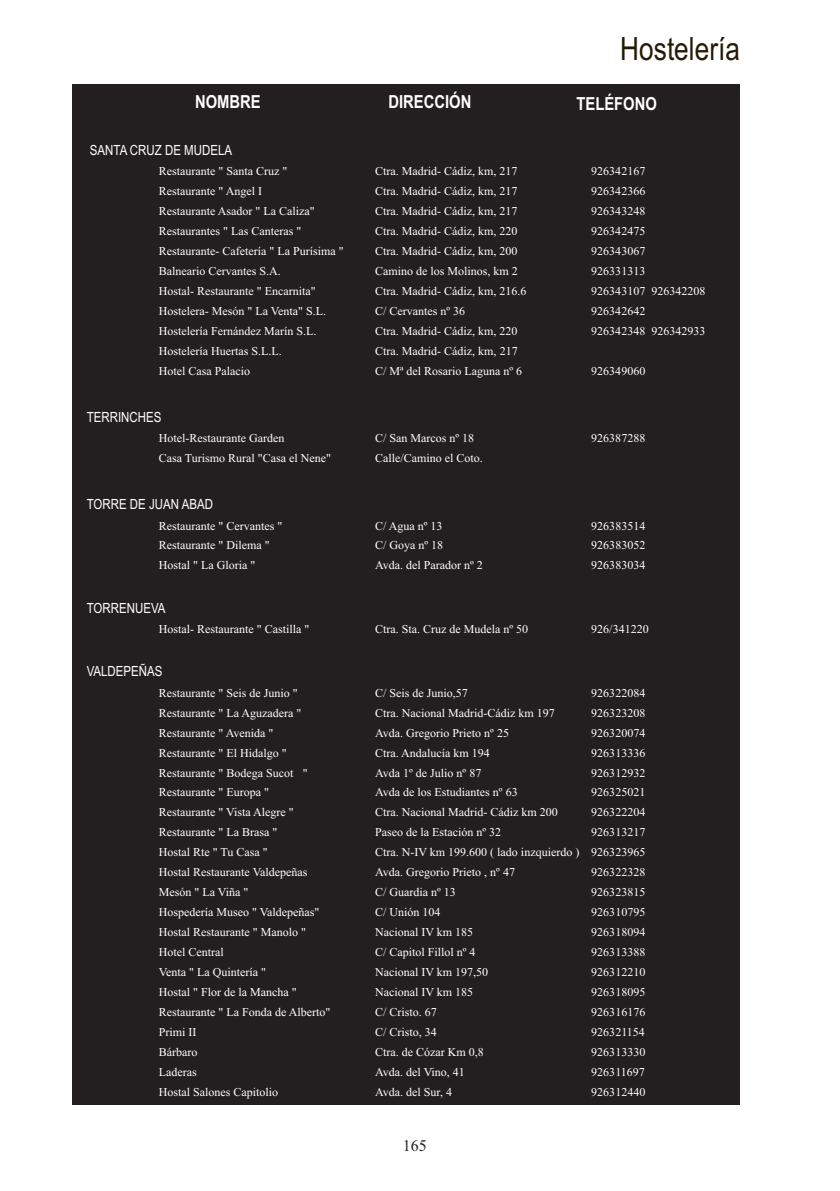
<style>
.page{position:relative;width:840px;height:1191px;background:#fff}
.page>*{position:absolute;margin:0;border:0;box-sizing:border-box;transform-origin:0 0}
.t1{font:32px "Arial Narrow";color:#251a05}
.t2{font:700 18px "Arial Narrow";color:#fff}
.t3{font:16.2px "Times New Roman";color:#231f20}
.t4{font:14px "Arial Narrow";color:#fff}
.t5{font:12px "Times New Roman";color:#fff}
</style>
<div class="page">
<div style="left:73px;top:84px;width:666px;height:1020px;background:#231f20"></div>
<p class="t1" style="left:620px;top:37px;width:121px">Hostelería</p>
<p class="t2" style="left:195px;top:95px;width:67px">NOMBRE</p>
<p class="t2" style="left:388px;top:95px;width:84px">DIRECCIÓN</p>
<p class="t2" style="left:576px;top:97px;width:82px">TELÉFONO</p>
<p class="t4" style="left:90px;top:144px;width:144px">SANTA CRUZ DE MUDELA</p>
<p class="t5" style="left:159px;top:167px;width:130px">Restaurante " Santa Cruz "</p>
<p class="t5" style="left:375px;top:167px;width:144px">Ctra. Madrid- Cádiz, km, 217</p>
<p class="t5" style="left:591px;top:167px;width:55px">926342167</p>
<p class="t5" style="left:159px;top:187px;width:105px">Restaurante " Angel I</p>
<p class="t5" style="left:375px;top:187px;width:144px">Ctra. Madrid- Cádiz, km, 217</p>
<p class="t5" style="left:591px;top:187px;width:55px">926342366</p>
<p class="t5" style="left:159px;top:207px;width:157px">Restaurante Asador " La Caliza"</p>
<p class="t5" style="left:375px;top:207px;width:144px">Ctra. Madrid- Cádiz, km, 217</p>
<p class="t5" style="left:591px;top:207px;width:55px">926343248</p>
<p class="t5" style="left:159px;top:227px;width:144px">Restaurantes " Las Canteras "</p>
<p class="t5" style="left:375px;top:227px;width:144px">Ctra. Madrid- Cádiz, km, 220</p>
<p class="t5" style="left:591px;top:227px;width:55px">926342475</p>
<p class="t5" style="left:159px;top:246px;width:186px">Restaurante- Cafetería " La Purísima "</p>
<p class="t5" style="left:375px;top:246px;width:144px">Ctra. Madrid- Cádiz, km, 200</p>
<p class="t5" style="left:591px;top:246px;width:55px">926343067</p>
<p class="t5" style="left:159px;top:266px;width:123px">Balneario Cervantes S.A.</p>
<p class="t5" style="left:375px;top:266px;width:144px">Camino de los Molinos, km 2</p>
<p class="t5" style="left:591px;top:266px;width:55px">926331313</p>
<p class="t5" style="left:159px;top:286px;width:158px">Hostal- Restaurante " Encarnita"</p>
<p class="t5" style="left:375px;top:286px;width:153px">Ctra. Madrid- Cádiz, km, 216.6</p>
<p class="t5" style="left:591px;top:286px;width:115px">926343107 926342208</p>
<p class="t5" style="left:159px;top:306px;width:169px">Hostelera- Mesón " La Venta" S.L.</p>
<p class="t5" style="left:375px;top:306px;width:92px">C/ Cervantes nº 36</p>
<p class="t5" style="left:591px;top:306px;width:55px">926342642</p>
<p class="t5" style="left:159px;top:326px;width:159px">Hostelería Fernández Marín S.L.</p>
<p class="t5" style="left:375px;top:326px;width:144px">Ctra. Madrid- Cádiz, km, 220</p>
<p class="t5" style="left:591px;top:326px;width:115px">926342348 926342933</p>
<p class="t5" style="left:159px;top:346px;width:124px">Hostelería Huertas S.L.L.</p>
<p class="t5" style="left:375px;top:346px;width:144px">Ctra. Madrid- Cádiz, km, 217</p>
<p class="t5" style="left:159px;top:366px;width:93px">Hotel Casa Palacio</p>
<p class="t5" style="left:375px;top:366px;width:149px">C/ Mª del Rosario Laguna nº 6</p>
<p class="t5" style="left:591px;top:366px;width:55px">926349060</p>
<p class="t4" style="left:87px;top:411px;width:76px">TERRINCHES</p>
<p class="t5" style="left:159px;top:434px;width:127px">Hotel-Restaurante Garden</p>
<p class="t5" style="left:375px;top:434px;width:101px">C/ San Marcos nº 18</p>
<p class="t5" style="left:591px;top:434px;width:55px">926387288</p>
<p class="t5" style="left:159px;top:454px;width:174px">Casa Turismo Rural "Casa el Nene"</p>
<p class="t5" style="left:375px;top:454px;width:109px">Calle/Camino el Coto.</p>
<p class="t4" style="left:87px;top:499px;width:128px">TORRE DE JUAN ABAD</p>
<p class="t5" style="left:159px;top:521px;width:125px">Restaurante " Cervantes "</p>
<p class="t5" style="left:375px;top:521px;width:69px">C/ Agua nº 13</p>
<p class="t5" style="left:591px;top:521px;width:55px">926383514</p>
<p class="t5" style="left:159px;top:541px;width:112px">Restaurante " Dilema "</p>
<p class="t5" style="left:375px;top:541px;width:70px">C/ Goya nº 18</p>
<p class="t5" style="left:591px;top:541px;width:55px">926383052</p>
<p class="t5" style="left:159px;top:561px;width:98px">Hostal " La Gloria "</p>
<p class="t5" style="left:375px;top:561px;width:109px">Avda. del Parador nº 2</p>
<p class="t5" style="left:591px;top:561px;width:55px">926383034</p>
<p class="t4" style="left:87px;top:602px;width:80px">TORRENUEVA</p>
<p class="t5" style="left:159px;top:625px;width:152px">Hostal- Restaurante " Castilla "</p>
<p class="t5" style="left:375px;top:625px;width:155px">Ctra. Sta. Cruz de Mudela nº 50</p>
<p class="t5" style="left:591px;top:625px;width:59px">926/341220</p>
<p class="t4" style="left:87px;top:666px;width:77px">VALDEPEÑAS</p>
<p class="t5" style="left:159px;top:688px;width:140px">Restaurante " Seis de Junio "</p>
<p class="t5" style="left:375px;top:688px;width:94px">C/ Seis de Junio,57</p>
<p class="t5" style="left:591px;top:688px;width:55px">926322084</p>
<p class="t5" style="left:159px;top:708px;width:144px">Restaurante " La Aguzadera "</p>
<p class="t5" style="left:375px;top:708px;width:181px">Ctra. Nacional Madrid-Cádiz km 197</p>
<p class="t5" style="left:591px;top:708px;width:55px">926323208</p>
<p class="t5" style="left:159px;top:728px;width:116px">Restaurante " Avenida "</p>
<p class="t5" style="left:375px;top:728px;width:135px">Avda. Gregorio Prieto nº 25</p>
<p class="t5" style="left:591px;top:728px;width:55px">926320074</p>
<p class="t5" style="left:159px;top:748px;width:129px">Restaurante " El Hidalgo "</p>
<p class="t5" style="left:375px;top:748px;width:116px">Ctra. Andalucía km 194</p>
<p class="t5" style="left:591px;top:748px;width:55px">926313336</p>
<p class="t5" style="left:159px;top:768px;width:150px">Restaurante " Bodega Sucot "</p>
<p class="t5" style="left:375px;top:768px;width:108px">Avda 1º de Julio nº 87</p>
<p class="t5" style="left:591px;top:768px;width:55px">926312932</p>
<p class="t5" style="left:159px;top:788px;width:112px">Restaurante " Europa "</p>
<p class="t5" style="left:375px;top:788px;width:144px">Avda de los Estudiantes nº 63</p>
<p class="t5" style="left:591px;top:788px;width:55px">926325021</p>
<p class="t5" style="left:159px;top:808px;width:136px">Restaurante " Vista Alegre "</p>
<p class="t5" style="left:375px;top:808px;width:184px">Ctra. Nacional Madrid- Cádiz km 200</p>
<p class="t5" style="left:591px;top:808px;width:55px">926322204</p>
<p class="t5" style="left:159px;top:828px;width:120px">Restaurante " La Brasa "</p>
<p class="t5" style="left:375px;top:828px;width:128px">Paseo de la Estación nº 32</p>
<p class="t5" style="left:591px;top:828px;width:55px">926313217</p>
<p class="t5" style="left:159px;top:848px;width:110px">Hostal Rte " Tu Casa "</p>
<p class="t5" style="left:375px;top:848px;width:271px">Ctra. N-IV km 199.600 ( lado inzquierdo ) 926323965</p>
<p class="t5" style="left:159px;top:868px;width:150px">Hostal Restaurante Valdepeñas</p>
<p class="t5" style="left:375px;top:868px;width:141px">Avda. Gregorio Prieto , nº 47</p>
<p class="t5" style="left:591px;top:868px;width:55px">926322328</p>
<p class="t5" style="left:159px;top:888px;width:91px">Mesón " La Viña "</p>
<p class="t5" style="left:375px;top:888px;width:82px">C/ Guardia nº 13</p>
<p class="t5" style="left:591px;top:888px;width:55px">926323815</p>
<p class="t5" style="left:159px;top:907px;width:162px">Hospedería Museo " Valdepeñas"</p>
<p class="t5" style="left:375px;top:907px;width:67px">C/ Unión 104</p>
<p class="t5" style="left:591px;top:907px;width:55px">926310795</p>
<p class="t5" style="left:159px;top:927px;width:149px">Hostal Restaurante " Manolo "</p>
<p class="t5" style="left:375px;top:927px;width:100px">Nacional IV km 185</p>
<p class="t5" style="left:591px;top:927px;width:55px">926318094</p>
<p class="t5" style="left:159px;top:947px;width:66px">Hotel Central</p>
<p class="t5" style="left:375px;top:947px;width:102px">C/ Capitol Fillol nº 4</p>
<p class="t5" style="left:591px;top:947px;width:55px">926313388</p>
<p class="t5" style="left:159px;top:967px;width:109px">Venta " La Quintería "</p>
<p class="t5" style="left:375px;top:967px;width:115px">Nacional IV km 197,50</p>
<p class="t5" style="left:591px;top:967px;width:55px">926312210</p>
<p class="t5" style="left:159px;top:987px;width:139px">Hostal " Flor de la Mancha "</p>
<p class="t5" style="left:375px;top:987px;width:100px">Nacional IV km 185</p>
<p class="t5" style="left:591px;top:987px;width:55px">926318095</p>
<p class="t5" style="left:159px;top:1007px;width:173px">Restaurante " La Fonda de Alberto"</p>
<p class="t5" style="left:375px;top:1007px;width:63px">C/ Cristo. 67</p>
<p class="t5" style="left:591px;top:1007px;width:55px">926316176</p>
<p class="t5" style="left:159px;top:1027px;width:39px">Primi II</p>
<p class="t5" style="left:375px;top:1027px;width:63px">C/ Cristo, 34</p>
<p class="t5" style="left:591px;top:1027px;width:55px">926321154</p>
<p class="t5" style="left:159px;top:1047px;width:40px">Bárbaro</p>
<p class="t5" style="left:375px;top:1047px;width:110px">Ctra. de Cózar Km 0,8</p>
<p class="t5" style="left:591px;top:1047px;width:55px">926313330</p>
<p class="t5" style="left:159px;top:1067px;width:39px">Laderas</p>
<p class="t5" style="left:375px;top:1067px;width:91px">Avda. del Vino, 41</p>
<p class="t5" style="left:591px;top:1067px;width:55px">926311697</p>
<p class="t5" style="left:159px;top:1087px;width:121px">Hostal Salones Capitolio</p>
<p class="t5" style="left:375px;top:1087px;width:78px">Avda. del Sur, 4</p>
<p class="t5" style="left:591px;top:1087px;width:55px">926312440</p>
<p class="t3" style="left:402px;top:1140px;width:26px">165</p>
</div>
